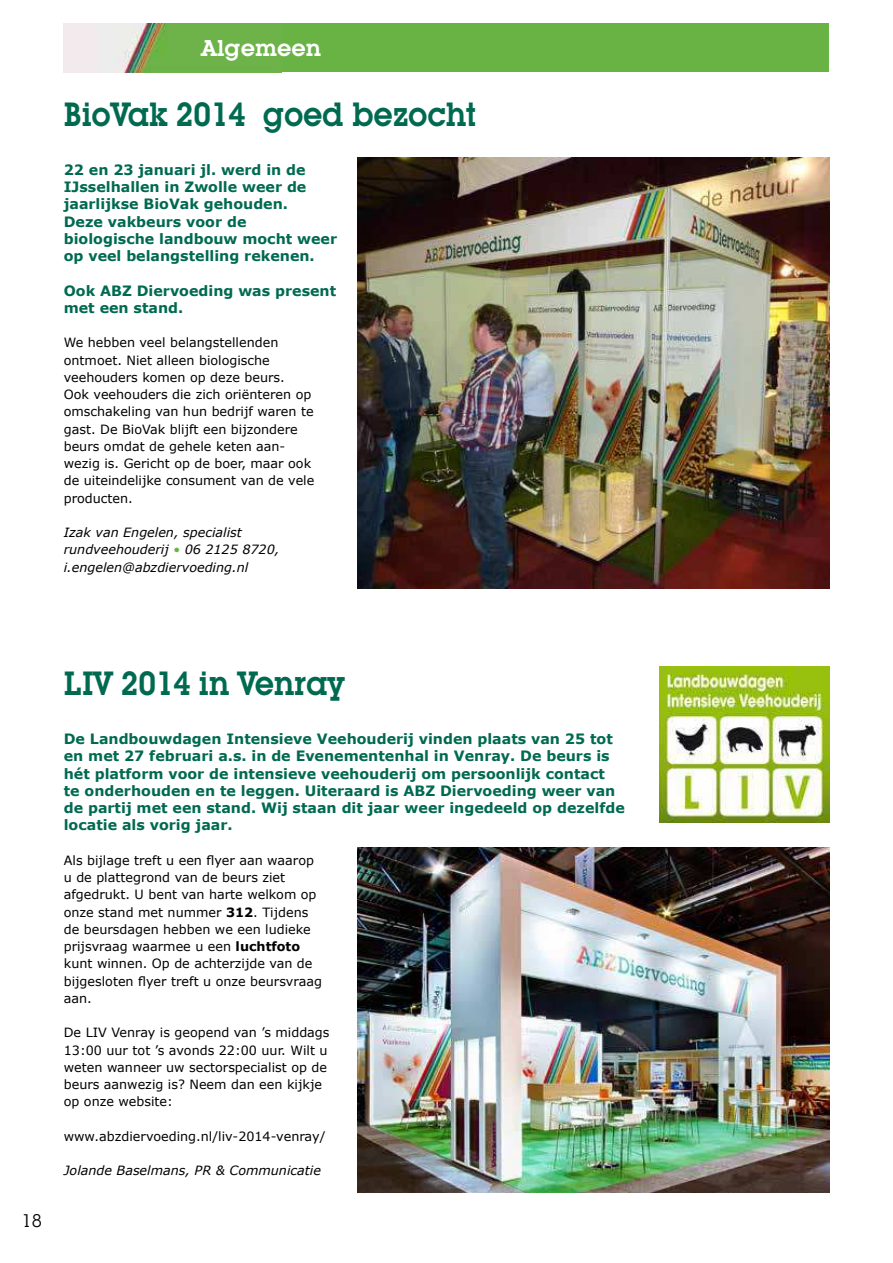
<style>
.page{position:relative;width:893px;height:1263px;background:#fff}
.page>*{position:absolute;margin:0;border:0;box-sizing:border-box;transform-origin:0 0}
.t1{font:600 33px "Lubalin Graph IT Cby BT";letter-spacing:-.01em;color:#006a51;scale:.92 1}
.t2{font:600 22.5px "Lubalin Graph IT Cby BT";color:#fff}
.t3{font:18px "Lubalin Graph IT Cby BT";color:#000}
.t4{font:700 14.25px/17.2px "Verdana";color:#006a51}
.t5{font:12.75px/17.2px "Verdana";color:#000}
.t6{font:italic 12.75px/17.2px "Verdana";color:#000}
.s1{color:#69b345}
.s2{font-weight:700}
</style>
<div class="page">
<img style="left:357px;top:158px;width:472px;height:431px">
<div style="left:154px;top:23px;width:675px;height:49px;background:#69b345"></div>
<img style="left:64px;top:23px;width:103px;height:49px">
<img style="left:357px;top:848px;width:472px;height:345px">
<img style="left:659px;top:667px;width:170px;height:155px">
<h2 class="t2" style="left:201px;top:39px;width:121px">Algemeen</h2>
<h1 class="t1" style="left:64px;top:101px;width:450px">BioVak 2014 goed bezocht</h1>
<p class="t4" style="left:64px;top:160px;width:275px">22 en 23 januari jl. werd in de<br>IJsselhallen in Zwolle weer de jaarlijkse BioVak gehouden.<br>Deze vakbeurs voor de biologische landbouw mocht weer op veel belangstelling rekenen.</p>
<p class="t4" style="left:64px;top:283px;width:274px">Ook ABZ Diervoeding was present met een stand.</p>
<p class="t5" style="left:64px;top:335px;width:252px">We hebben veel belangstellenden ontmoet. Niet alleen biologische veehouders komen op deze beurs.<br>Ook veehouders die zich oriënteren op omschakeling van hun bedrijf waren te gast. De BioVak blijft een bijzondere beurs omdat de gehele keten aan&shy;wezig is. Gericht op de boer, maar ook de uiteindelijke consument van de vele producten.</p>
<p class="t6" style="left:64px;top:523px;width:217px">Izak van Engelen, specialist rundveehouderij <span class="s1">•</span> 06 2125 8720, i.engelen@abzdiervoeding.nl</p>
<h3 class="t3" style="left:22px;top:1214px;width:22px">18</h3>
<h1 class="t1" style="left:64px;top:670px;width:307px">LIV 2014 in Venray</h1>
<p class="t4" style="left:64px;top:731px;width:562px">De Landbouwdagen Intensieve Veehouderij vinden plaats van 25 tot en met 27 februari a.s. in de Evenementenhal in Venray. De beurs is hét platform voor de intensieve veehouderij om persoonlijk contact<br>te onderhouden en te leggen. Uiteraard is ABZ Diervoeding weer van de partij met een stand. Wij staan dit jaar weer ingedeeld op dezelfde locatie als vorig jaar.</p>
<p class="t5" style="left:64px;top:851px;width:260px">Als bijlage treft u een flyer aan waarop u de plattegrond van de beurs ziet afgedrukt. U bent van harte welkom op onze stand met nummer <span class="s2">312</span>. Tijdens de beursdagen hebben we een ludieke prijsvraag waarmee u een <span class="s2">luchtfoto </span>kunt winnen. Op de achterzijde van de bijgesloten flyer treft u onze beursvraag aan.</p>
<p class="t5" style="left:64px;top:1025px;width:267px">De LIV Venray is geopend van ’s middags 13:00 uur tot ’s avonds 22:00 uur. Wilt u weten wanneer uw sectorspecialist op de beurs aanwezig is? Neem dan een kijkje op onze website:</p>
<p class="t5" style="left:64px;top:1128px;width:263px">www.abzdiervoeding.nl/liv-2014-venray/</p>
<p class="t6" style="left:64px;top:1162px;width:259px">Jolande Baselmans, PR &amp; Communicatie</p>
</div>
